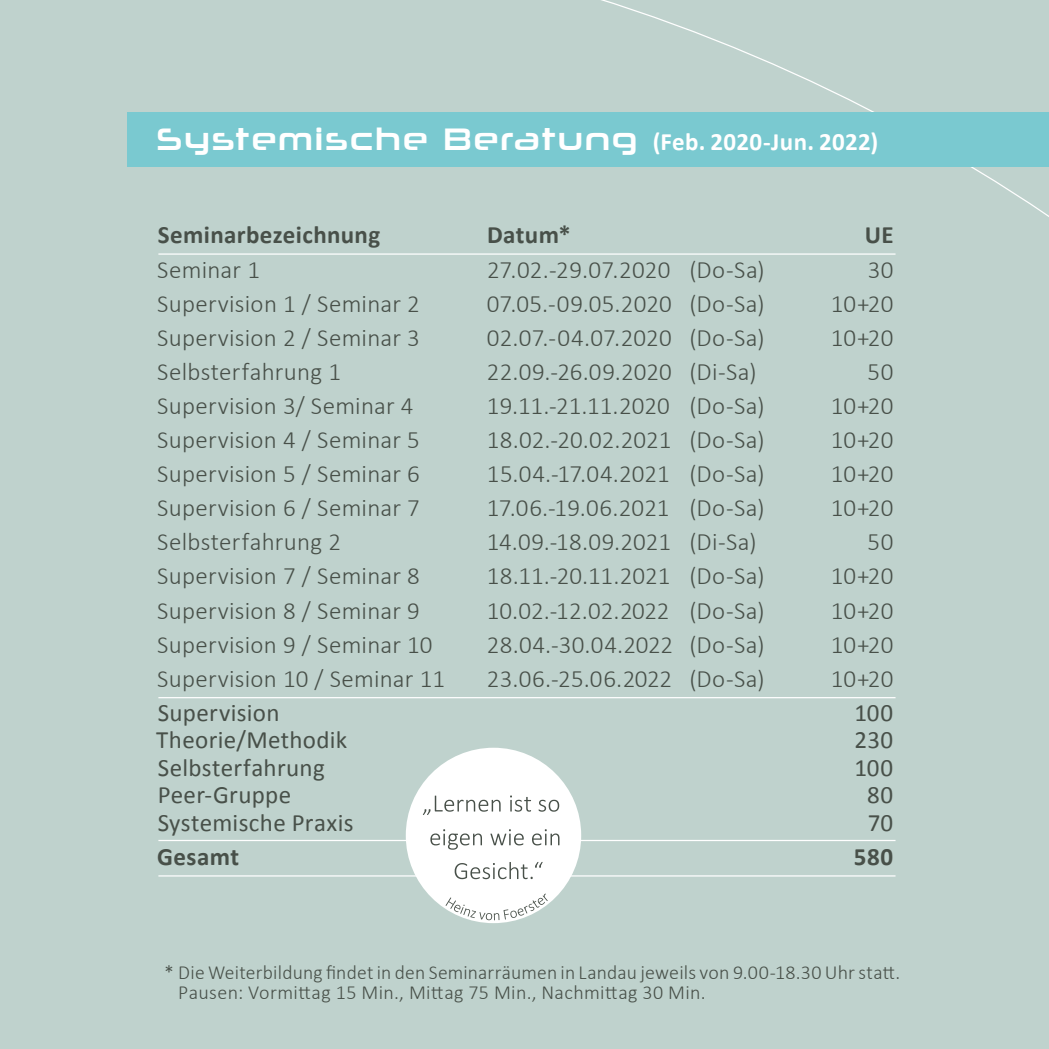
<style>
.page{position:relative;width:1049px;height:1049px;background:#bfd2cd}
.page>*{position:absolute;margin:0;border:0;box-sizing:border-box;transform-origin:0 0}
.t1{font:31.25px "Neuropolitical Rg";letter-spacing:.055em;color:#fff}
.t2{font:300 25px "Calibri";letter-spacing:.01em;color:#485049}
.t3{font:25px "Calibri";letter-spacing:.015em;color:#485049}
.t4{font:700 25px "Calibri";letter-spacing:.015em;color:#485049}
.t5{font:300 20px/20px "Calibri";letter-spacing:.015em;color:#485049}
.s1{font-family:"Calibri";font-weight:700;font-size:25px}
</style>
<div class="page">
<div style="left:161px;top:792px;width:140px;height:257px;background:#bfd2cd"></div>
<div style="left:375px;top:248px;width:564px;height:633px;background:#bfd2cd"></div>
<hr style="left:158px;top:253px;width:737px;height:2px;background:#fff">
<hr style="left:158px;top:697px;width:737px;height:1px;background:#fff">
<hr style="left:158px;top:875px;width:737px;height:1px;background:#fff">
<hr style="left:158px;top:840px;width:737px;height:1px;background:#fff">
<div style="left:127px;top:113px;width:922px;height:54px;background:#7ac9d0"></div>
<div style="left:406px;top:748px;width:175px;height:175px;background:#fff;border-radius:50%"></div>
<svg style="left:455px;top:862px;width:88px;height:17px"></svg>
<svg style="left:430px;top:829px;width:129px;height:21px"></svg>
<svg style="left:423px;top:795px;width:136px;height:20px"></svg>
<svg style="left:446px;top:893px;width:102px;height:27px"></svg>
<p class="t1" style="left:157px;top:120px;width:723px">Systemische Beratung <span class="s1">(Feb. 2020-Jun. 2022)</span></p>
<p class="t4" style="left:158px;top:219px;width:224px">Seminarbezeichnung</p>
<p class="t4" style="left:487px;top:219px;width:85px">Datum*</p>
<p class="t4" style="left:865px;top:219px;width:30px">UE</p>
<p class="t2" style="left:157px;top:254px;width:104px">Seminar 1</p>
<p class="t2" style="left:487px;top:254px;width:279px">27.02.-29.07.2020 (Do-Sa)</p>
<p class="t2" style="left:868px;top:254px;width:27px">30</p>
<p class="t2" style="left:157px;top:288px;width:264px">Supervision 1 / Seminar 2</p>
<p class="t2" style="left:487px;top:288px;width:279px">07.05.-09.05.2020 (Do-Sa)</p>
<p class="t2" style="left:831px;top:288px;width:64px">10+20</p>
<p class="t2" style="left:157px;top:322px;width:264px">Supervision 2 / Seminar 3</p>
<p class="t2" style="left:487px;top:322px;width:279px">02.07.-04.07.2020 (Do-Sa)</p>
<p class="t2" style="left:831px;top:322px;width:64px">10+20</p>
<p class="t2" style="left:157px;top:356px;width:185px">Selbsterfahrung 1</p>
<p class="t2" style="left:487px;top:356px;width:271px">22.09.-26.09.2020 (Di-Sa)</p>
<p class="t2" style="left:867px;top:356px;width:27px">50</p>
<p class="t2" style="left:157px;top:390px;width:258px">Supervision 3/ Seminar 4</p>
<p class="t2" style="left:487px;top:390px;width:279px">19.11.-21.11.2020 (Do-Sa)</p>
<p class="t2" style="left:831px;top:390px;width:64px">10+20</p>
<p class="t2" style="left:157px;top:424px;width:264px">Supervision 4 / Seminar 5</p>
<p class="t2" style="left:487px;top:424px;width:279px">18.02.-20.02.2021 (Do-Sa)</p>
<p class="t2" style="left:831px;top:424px;width:64px">10+20</p>
<p class="t2" style="left:157px;top:458px;width:264px">Supervision 5 / Seminar 6</p>
<p class="t2" style="left:487px;top:458px;width:279px">15.04.-17.04.2021 (Do-Sa)</p>
<p class="t2" style="left:831px;top:458px;width:64px">10+20</p>
<p class="t2" style="left:157px;top:492px;width:264px">Supervision 6 / Seminar 7</p>
<p class="t2" style="left:487px;top:492px;width:279px">17.06.-19.06.2021 (Do-Sa)</p>
<p class="t2" style="left:831px;top:492px;width:64px">10+20</p>
<p class="t2" style="left:157px;top:526px;width:185px">Selbsterfahrung 2</p>
<p class="t2" style="left:487px;top:526px;width:271px">14.09.-18.09.2021 (Di-Sa)</p>
<p class="t2" style="left:867px;top:526px;width:27px">50</p>
<p class="t2" style="left:157px;top:561px;width:264px">Supervision 7 / Seminar 8</p>
<p class="t2" style="left:487px;top:561px;width:279px">18.11.-20.11.2021 (Do-Sa)</p>
<p class="t2" style="left:831px;top:561px;width:64px">10+20</p>
<p class="t2" style="left:157px;top:595px;width:264px">Supervision 8 / Seminar 9</p>
<p class="t2" style="left:487px;top:595px;width:279px">10.02.-12.02.2022 (Do-Sa)</p>
<p class="t2" style="left:831px;top:595px;width:64px">10+20</p>
<p class="t2" style="left:157px;top:629px;width:277px">Supervision 9 / Seminar 10</p>
<p class="t2" style="left:487px;top:629px;width:279px">28.04.-30.04.2022 (Do-Sa)</p>
<p class="t2" style="left:831px;top:629px;width:64px">10+20</p>
<p class="t2" style="left:157px;top:663px;width:289px">Supervision 10 / Seminar 11</p>
<p class="t2" style="left:487px;top:663px;width:279px">23.06.-25.06.2022 (Do-Sa)</p>
<p class="t2" style="left:831px;top:663px;width:64px">10+20</p>
<p class="t3" style="left:158px;top:697px;width:123px">Supervision</p>
<p class="t3" style="left:854px;top:697px;width:40px">100</p>
<p class="t3" style="left:156px;top:724px;width:193px">Theorie/Methodik</p>
<p class="t3" style="left:854px;top:724px;width:40px">230</p>
<p class="t3" style="left:158px;top:752px;width:169px">Selbsterfahrung</p>
<p class="t3" style="left:854px;top:752px;width:40px">100</p>
<p class="t3" style="left:158px;top:779px;width:135px">Peer-Gruppe</p>
<p class="t3" style="left:867px;top:779px;width:27px">80</p>
<p class="t3" style="left:158px;top:807px;width:197px">Systemische Praxis</p>
<p class="t3" style="left:868px;top:807px;width:27px">70</p>
<p class="t4" style="left:157px;top:841px;width:83px">Gesamt</p>
<p class="t4" style="left:854px;top:841px;width:41px">580</p>
<p class="t5" style="left:178px;top:961px;width:723px;text-indent:-14px">* Die Weiterbildung findet in den Seminarräumen in Landau jeweils von 9.00-18.30 Uhr statt.<br>Pausen: Vormittag 15 Min., Mittag 75 Min., Nachmittag 30 Min.</p>
</div>
